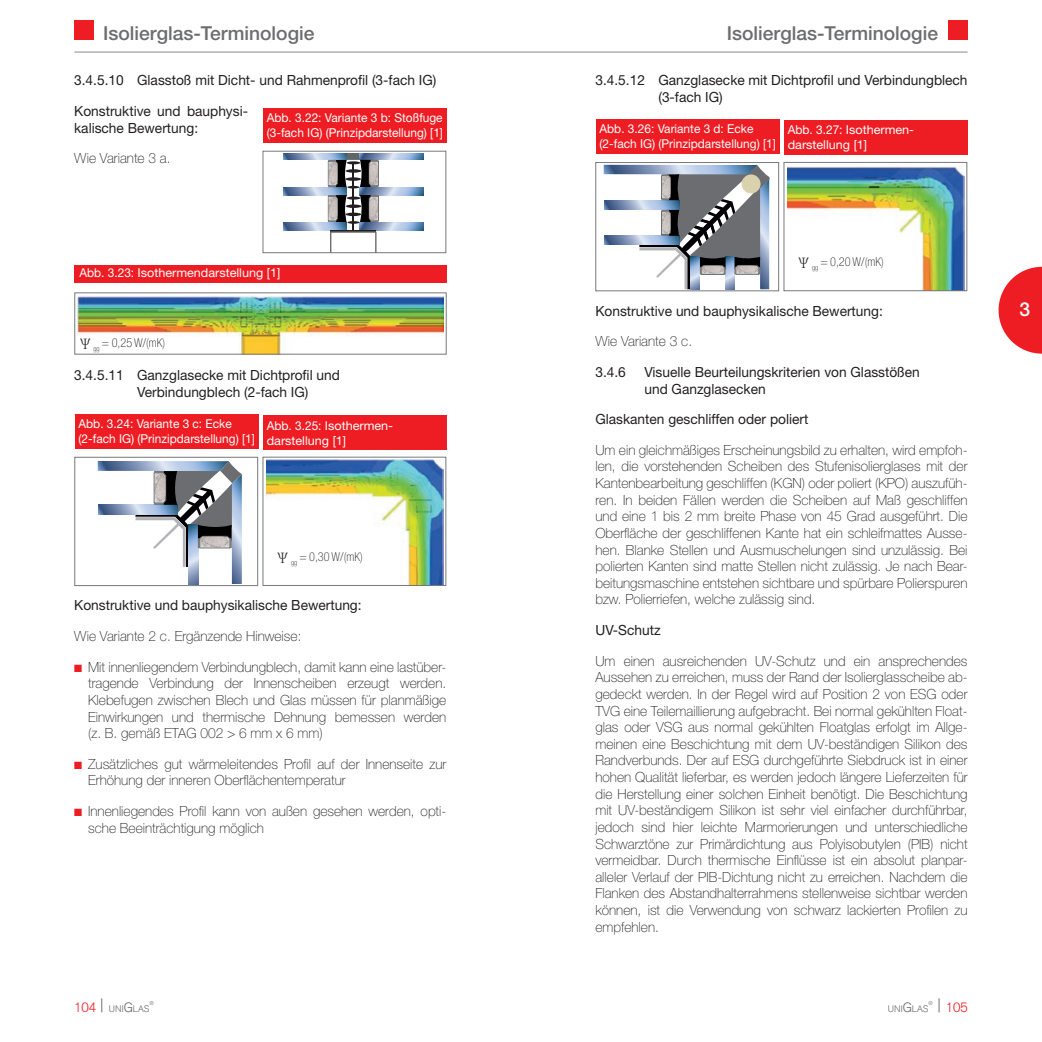
<style>
.page{position:relative;width:1042px;height:1042px;background:#fff}
.page>*{position:absolute;margin:0;border:0;box-sizing:border-box;transform-origin:0 0}
.t1{font:500 19.25px "Helvetica Neue";color:#6c6d70}
.t2{font:500 19.25px "Helvetica Neue";color:#fff}
.t3{font:100 14px/16.6px "Helvetica Neue";color:#231f20;text-align:justify}
.t4{font:14px/16.6px "Helvetica Neue";color:#231f20}
.t5{font:300 13.3px "Akzidenz Grotesk";color:#ee1d23}
.t6{font:12.25px/14.9px "Helvetica Neue";color:#fff}
.t7{font:100 condensed 12.25px "Helvetica Neue";color:#231f20}
.t8{font:300 9.28px "Akzidenz Grotesk";color:#6c6d70}
.t9{font:300 5.42px "Akzidenz Grotesk";color:#6c6d70}
.s1{font-family:"Adobe Fangsong Std";font-weight:400;font-stretch:normal;font-size:14px}
.s2{color:#ee1d23}
.s3{font-size:13.3px;color:#ee1d23}
.s4{font-size:18.55px}
.s5{font-size:13.3px}
.s6{font-size:18.55px;color:#6c6d70}
</style>
<div class="page">
<div style="left:74px;top:20px;width:20px;height:20px;background:#ee1d23"></div>
<div style="left:947px;top:20px;width:20px;height:20px;background:#ee1d23"></div>
<hr style="left:74px;top:51px;width:893px;height:2px;background:#bcbdc0">
<svg style="left:998px;top:267px;width:44px;height:87px"></svg>
<div style="left:263px;top:108px;width:183px;height:35px;background:#ee1d23"></div>
<div style="left:263px;top:151px;width:183px;height:102px;border:1px solid #76787b"></div>
<div style="left:74px;top:265px;width:372px;height:17px;background:#ee1d23"></div>
<img style="left:77px;top:296px;width:366px;height:56px">
<div style="left:74px;top:292px;width:372px;height:62px;border:1px solid #76787b"></div>
<div style="left:75px;top:414px;width:183px;height:34px;background:#ee1d23"></div>
<div style="left:74px;top:457px;width:184px;height:129px;border:1px solid #76787b"></div>
<div style="left:263px;top:415px;width:183px;height:34px;background:#ee1d23"></div>
<img style="left:266px;top:460px;width:177px;height:124px">
<div style="left:263px;top:457px;width:183px;height:129px;border:1px solid #76787b"></div>
<div style="left:596px;top:119px;width:183px;height:35px;background:#ee1d23"></div>
<div style="left:595px;top:162px;width:184px;height:129px;border:1px solid #76787b"></div>
<div style="left:784px;top:120px;width:183px;height:35px;background:#ee1d23"></div>
<img style="left:787px;top:165px;width:177px;height:124px">
<div style="left:783px;top:162px;width:184px;height:129px;border:1px solid #76787b"></div>
<svg style="left:283px;top:153px;width:45px;height:7px"></svg>
<svg style="left:283px;top:187px;width:64px;height:8px"></svg>
<svg style="left:379px;top:153px;width:44px;height:7px"></svg>
<svg style="left:360px;top:187px;width:63px;height:8px"></svg>
<hr style="left:352px;top:163px;width:2px;height:34px;background:#231f20">
<svg style="left:328px;top:153px;width:51px;height:35px;background:#73777e"></svg>
<svg style="left:283px;top:222px;width:64px;height:8px"></svg>
<svg style="left:360px;top:222px;width:63px;height:8px"></svg>
<hr style="left:352px;top:197px;width:2px;height:34px;background:#231f20">
<svg style="left:328px;top:195px;width:51px;height:29px"></svg>
<hr style="left:330px;top:230px;width:46px;height:1px;background:#231f20">
<svg style="left:330px;top:231px;width:46px;height:21px"></svg>
<svg style="left:98px;top:461px;width:144px;height:123px"></svg>
<img style="left:200px;top:536px;width:30px;height:11px">
<svg style="left:604px;top:165px;width:165px;height:124px"></svg>
<img style="left:736px;top:265px;width:22px;height:9px">
<h1 class="t1" style="left:103px;top:21px;width:213px">Isolierglas-Terminologie</h1>
<h1 class="t1" style="left:727px;top:21px;width:213px">Isolierglas-Terminologie</h1>
<p class="t4" style="left:74px;top:65px;width:364px;line-height:30.6px">3.4.5.10 Glasstoß mit Dicht- und Rahmenprofil (3-fach IG)<br>Konstruktive und bauphysi-</p>
<p class="t4" style="left:74px;top:119px;width:125px">kalische Bewertung:</p>
<p class="t3" style="left:74px;top:150px;width:98px">Wie Variante 3 a.</p>
<p class="t6" style="left:267px;top:110px;width:178px">Abb. 3.22: Variante 3 b: Stoßfuge (3-fach IG) (Prinzipdarstellung) [1]</p>
<p class="t6" style="left:79px;top:265px;width:202px">Abb. 3.23: Isothermendarstellung [1]</p>
<p class="t7" style="left:78px;top:336px;width:88px"><span class="s1">Ψ</span> <sub>gg</sub> = 0,25 W/(mK)</p>
<p class="t4" style="left:137px;top:367px;width:204px;text-indent:-63px">3.4.5.11 Ganzglasecke mit Dichtprofil und<br>Verbindungblech (2-fach IG)</p>
<p class="t6" style="left:79px;top:416px;width:178px">Abb. 3.24: Variante 3 c: Ecke (2-fach IG) (Prinzipdarstellung) [1]</p>
<p class="t6" style="left:267px;top:418px;width:128px">Abb. 3.25: Isothermen&shy;darstellung [1]</p>
<p class="t7" style="left:276px;top:549px;width:88px"><span class="s1">Ψ</span> <sub>gg</sub> = 0,30 W/(mK)</p>
<p class="t4" style="left:74px;top:597px;width:289px">Konstruktive und bauphysikalische Bewertung:</p>
<p class="t3" style="left:74px;top:628px;width:229px">Wie Variante 2 c. Ergänzende Hinweise:</p>
<p class="t3" style="left:88px;top:658px;width:360px;text-indent:-14px"><span class="s2">■</span> Mit innenliegendem Verbindungblech, damit kann eine lastüber&shy;tragende Verbindung der Innenscheiben erzeugt werden.<br>Klebefugen zwischen Blech und Glas müssen für planmäßige Einwirkungen und thermische Dehnung bemessen werden (z. B. gemäß ETAG 002 &gt; 6 mm x 6 mm)</p>
<p class="t3" style="left:88px;top:755px;width:360px;text-indent:-14px"><span class="s2">■</span> Zusätzliches gut wärmeleitendes Profil auf der Innenseite zur<br>Erhöhung der inneren Oberflächentemperatur</p>
<p class="t3" style="left:88px;top:803px;width:360px;text-indent:-14px"><span class="s2">■</span> Innenliegendes Profil kann von außen gesehen werden, opti&shy;sche Beeinträchtigung möglich</p>
<p class="t4" style="left:658px;top:72px;width:311px;text-indent:-63px">3.4.5.12 Ganzglasecke mit Dichtprofil und Verbindungblech (3-fach IG)</p>
<p class="t6" style="left:599px;top:121px;width:178px">Abb. 3.26: Variante 3 d: Ecke (2-fach IG) (Prinzipdarstellung) [1]</p>
<p class="t6" style="left:788px;top:122px;width:128px">Abb. 3.27: Isothermen&shy;darstellung [1]</p>
<p class="t7" style="left:797px;top:255px;width:88px"><span class="s1">Ψ</span> <sub>gg</sub> = 0,20 W/(mK)</p>
<p class="t4" style="left:595px;top:302px;width:289px">Konstruktive und bauphysikalische Bewertung:</p>
<p class="t3" style="left:595px;top:333px;width:98px">Wie Variante 3 c.</p>
<p class="t4" style="left:595px;top:363px;width:32px">3.4.6</p>
<p class="t4" style="left:644px;top:363px;width:277px">Visuelle Beurteilungskriterien von Glasstößen und Ganzglasecken</p>
<p class="t4" style="left:595px;top:411px;width:214px">Glaskanten geschliffen oder poliert</p>
<p class="t3" style="left:595px;top:441px;width:374px">Um ein gleichmäßiges Erscheinungsbild zu erhalten, wird empfoh&shy;len, die vorstehenden Scheiben des Stufenisolierglases mit der Kantenbearbeitung geschliffen (KGN) oder poliert (KPO) auszufüh&shy;ren. In beiden Fällen werden die Scheiben auf Maß geschliffen und eine 1 bis 2 mm breite Phase von 45 Grad ausgeführt. Die Oberfläche der geschliffenen Kante hat ein schleifmattes Ausse&shy;hen. Blanke Stellen und Ausmuschelungen sind unzulässig. Bei polierten Kanten sind matte Stellen nicht zulässig. Je nach Bear&shy;beitungsmaschine entstehen sichtbare und spürbare Polierspuren bzw. Polierriefen, welche zulässig sind.</p>
<p class="t4" style="left:595px;top:621px;width:67px">UV-Schutz</p>
<p class="t3" style="left:595px;top:652px;width:374px">Um einen ausreichenden UV-Schutz und ein ansprechendes Aussehen zu erreichen, muss der Rand der Isolierglasscheibe ab&shy;gedeckt werden. In der Regel wird auf Position 2 von ESG oder TVG eine Teilemaillierung aufgebracht. Bei normal gekühlten Float&shy;glas oder VSG aus normal gekühlten Floatglas erfolgt im Allge&shy;meinen eine Beschichtung mit dem UV-beständigen Silikon des Randverbunds. Der auf ESG durchgeführte Siebdruck ist in einer hohen Qualität lieferbar, es werden jedoch längere Lieferzeiten für die Herstellung einer solchen Einheit benötigt. Die Beschichtung mit UV-beständigem Silikon ist sehr viel einfacher durchführbar, jedoch sind hier leichte Marmorierungen und unterschiedliche Schwarztöne zur Primärdichtung aus Polyisobutylen (PIB) nicht vermeidbar. Durch thermische Einflüsse ist ein absolut planpar&shy;alleler Verlauf der PIB-Dichtung nicht zu erreichen. Nachdem die Flanken des Abstandhalterrahmens stellenweise sichtbar werden können, ist die Verwendung von schwarz lackierten Profilen zu empfehlen.</p>
<p class="t8" style="left:74px;top:1003px;width:77px"><span class="s3">104</span> <span class="s4">|</span> UNI<span class="s5">G</span>LAS</p>
<p class="t9" style="left:149px;top:1000px;width:6px">®</p>
<p class="t8" style="left:888px;top:1003px;width:42px">UNI<span class="s5">G</span>LAS</p>
<p class="t9" style="left:928px;top:1000px;width:6px">®</p>
<p class="t5" style="left:937px;top:999px;width:32px"><span class="s6">|</span> 105</p>
<h1 class="t2" style="left:1019px;top:297px;width:12px">3</h1>
</div>
